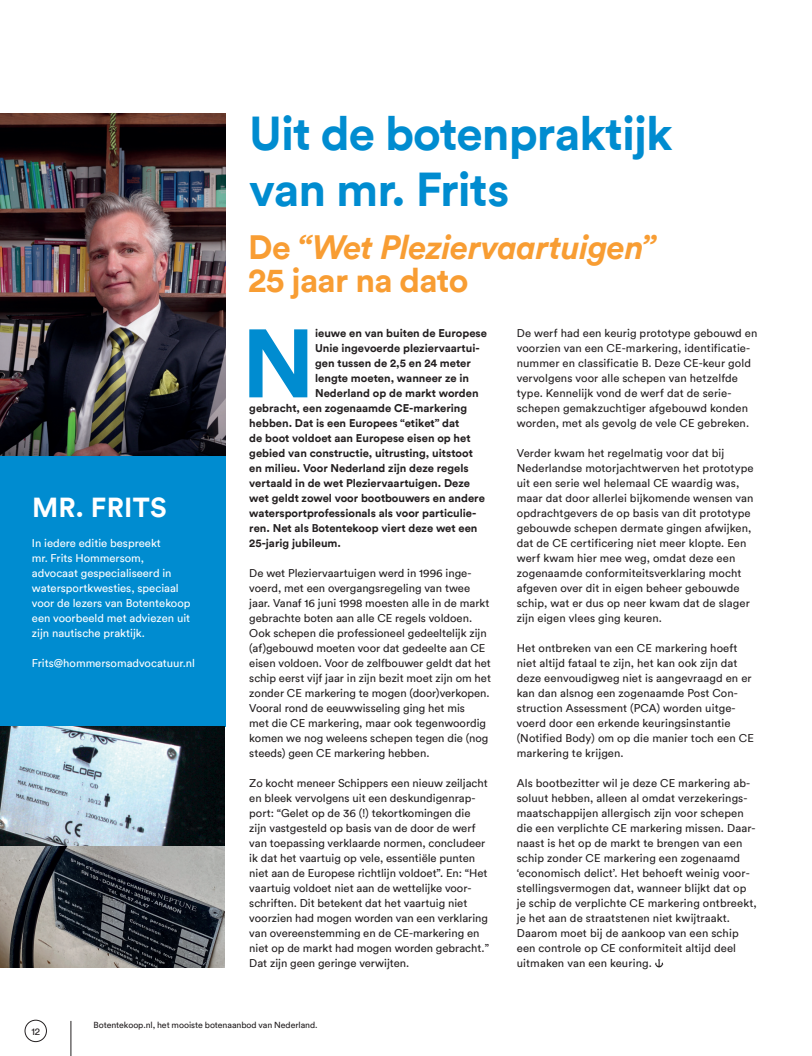
<style>
.page{position:relative;width:812px;height:1056px;background:#fff}
.page>*{position:absolute;margin:0;border:0;box-sizing:border-box;transform-origin:0 0}
.t1{font:700 95.88px "Circular";color:#008cd0}
.t2{font:700 47.5px/56.2px "Circular";letter-spacing:-.02em;color:#008cd0}
.t3{font:italic 700 33.75px/32.5px "Circular";letter-spacing:-.02em;color:#f89d33}
.t4{font:700 27.5px "Circular";letter-spacing:.01em;color:#fff}
.t5{font:11.25px/15px "Circular";letter-spacing:.01em;color:#231f20}
.t6{font:700 11.25px "Circular";color:#231f20}
.t7{font:11.25px/15px "Circular";color:#fff}
.t8{font:10px "Circular";color:#231f20}
.t9{font:8.75px "Circular";letter-spacing:-.005em;color:#231f20}
.s1{font-style:normal}
</style>
<div class="page">
<div style="left:0;top:455px;width:225px;height:271px;background:#008cd0"></div>
<img style="left:0;top:113px;width:225px;height:343px">
<img style="left:0;top:726px;width:225px;height:241px">
<svg style="left:655px;top:959px;width:8px;height:8px"></svg>
<hr style="left:71px;top:1021px;width:1px;height:35px;background:#231f20">
<div style="left:25px;top:1020px;width:22px;height:22px;border:1px solid #231f20;border-radius:50%"></div>
<h3 class="t4" style="left:32px;top:490px;width:136px">MR. FRITS</h3>
<p class="t7" style="left:32px;top:536px;width:160px">In iedere editie bespreekt<br>mr. Frits Hommersom, advocaat gespecialiseerd in watersportkwesties, speciaal voor de lezers van Botentekoop een voorbeeld met adviezen uit zijn nautische praktijk.</p>
<p class="t7" style="left:32px;top:656px;width:165px">Frits@hommersomadvocatuur.nl</p>
<h2 class="t2" style="left:249px;top:104px;width:425px">Uit de botenpraktijk van mr. Frits</h2>
<h3 class="t3" style="left:248px;top:231px;width:409px"><span class="s1">De</span> “Wet Pleziervaartuigen”<br><span class="s1">25 jaar na dato</span></h3>
<h1 class="t1" style="left:241px;top:302px;width:75px">N</h1>
<p class="t6" style="left:315px;top:326px;width:173px">ieuwe en van buiten de Europese</p>
<p class="t6" style="left:315px;top:341px;width:166px">Unie ingevoerde pleziervaartui-</p>
<p class="t6" style="left:315px;top:356px;width:157px">gen tussen de 2,5 en 24 meter</p>
<p class="t6" style="left:315px;top:371px;width:155px">lengte moeten, wanneer ze in</p>
<p class="t6" style="left:315px;top:386px;width:165px">Nederland op de markt worden</p>
<p class="t6" style="left:249px;top:401px;width:219px">gebracht, een zogenaamde CE-markering</p>
<p class="t6" style="left:249px;top:416px;width:211px">hebben. Dat is een Europees “etiket” dat</p>
<p class="t6" style="left:249px;top:431px;width:223px">de boot voldoet aan Europese eisen op het</p>
<p class="t6" style="left:249px;top:446px;width:225px">gebied van constructie, uitrusting, uitstoot</p>
<p class="t6" style="left:249px;top:461px;width:221px">en milieu. Voor Nederland zijn deze regels</p>
<p class="t6" style="left:249px;top:476px;width:222px">vertaald in de wet Pleziervaartuigen. Deze</p>
<p class="t6" style="left:249px;top:491px;width:237px">wet geldt zowel voor bootbouwers en andere</p>
<p class="t6" style="left:249px;top:506px;width:229px">watersportprofessionals als voor particulie-</p>
<p class="t6" style="left:249px;top:521px;width:230px">ren. Net als Botentekoop viert deze wet een</p>
<p class="t6" style="left:249px;top:536px;width:93px">25-jarig jubileum.</p>
<p class="t5" style="left:249px;top:566px;width:243px">De wet Pleziervaartuigen werd in 1996 inge&shy;voerd, met een overgangsregeling van twee jaar. Vanaf 16 juni 1998 moesten alle in de markt gebrachte boten aan alle CE regels voldoen.<br>Ook schepen die professioneel gedeeltelijk zijn (af)gebouwd moeten voor dat gedeelte aan CE eisen voldoen. Voor de zelfbouwer geldt dat het schip eerst vijf jaar in zijn bezit moet zijn om het zonder CE markering te mogen (door)verkopen.<br>Vooral rond de eeuwwisseling ging het mis<br>met die CE markering, maar ook tegenwoordig komen we nog weleens schepen tegen die (nog steeds) geen CE markering hebben.</p>
<p class="t5" style="left:249px;top:776px;width:241px">Zo kocht meneer Schippers een nieuw zeiljacht en bleek vervolgens uit een deskundigenrap&shy;port: “Gelet op de 36 (!) tekortkomingen die zijn vastgesteld op basis van de door de werf van toepassing verklaarde normen, concludeer ik dat het vaartuig op vele, essentiële punten niet aan de Europese richtlijn voldoet”. En: “Het vaartuig voldoet niet aan de wettelijke voor&shy;schriften. Dit betekent dat het vaartuig niet voorzien had mogen worden van een verklaring van overeenstemming en de CE-markering en niet op de markt had mogen worden gebracht.” Dat zijn geen geringe verwijten.</p>
<p class="t5" style="left:516px;top:326px;width:242px">De werf had een keurig prototype gebouwd en voorzien van een CE-markering, identificatie&shy;nummer en classificatie B. Deze CE-keur gold vervolgens voor alle schepen van hetzelfde type. Kennelijk vond de werf dat de serie&shy;schepen gemakzuchtiger afgebouwd konden worden, met als gevolg de vele CE gebreken.</p>
<p class="t5" style="left:516px;top:446px;width:238px">Verder kwam het regelmatig voor dat bij Nederlandse motorjachtwerven het prototype uit een serie wel helemaal CE waardig was, maar dat door allerlei bijkomende wensen van opdrachtgevers de op basis van dit prototype gebouwde schepen dermate gingen afwijken, dat de CE certificering niet meer klopte. Een werf kwam hier mee weg, omdat deze een zogenaamde conformiteitsverklaring mocht afgeven over dit in eigen beheer gebouwde schip, wat er dus op neer kwam dat de slager zijn eigen vlees ging keuren.</p>
<p class="t5" style="left:516px;top:641px;width:238px">Het ontbreken van een CE markering hoeft niet altijd fataal te zijn, het kan ook zijn dat deze eenvoudigweg niet is aangevraagd en er kan dan alsnog een zogenaamde Post Con&shy;struction Assessment (PCA) worden uitge&shy;voerd door een erkende keuringsinstantie (Notified Body) om op die manier toch een CE markering te krijgen.</p>
<p class="t5" style="left:516px;top:776px;width:241px">Als bootbezitter wil je deze CE markering ab&shy;soluut hebben, alleen al omdat verzekerings&shy;maatschappijen allergisch zijn voor schepen die een verplichte CE markering missen. Daar&shy;naast is het op de markt te brengen van een schip zonder CE markering een zogenaamd ‘economisch delict’. Het behoeft weinig voor&shy;stellingsvermogen dat, wanneer blijkt dat op je schip de verplichte CE markering ontbreekt, je het aan de straatstenen niet kwijtraakt.<br>Daarom moet bij de aankoop van een schip een controle op CE conformiteit altijd deel uitmaken van een keuring.</p>
<p class="t8" style="left:31px;top:1025px;width:10px">12</p>
<p class="t9" style="left:93px;top:1020px;width:226px">Botentekoop.nl, het mooiste botenaanbod van Nederland.</p>
</div>
